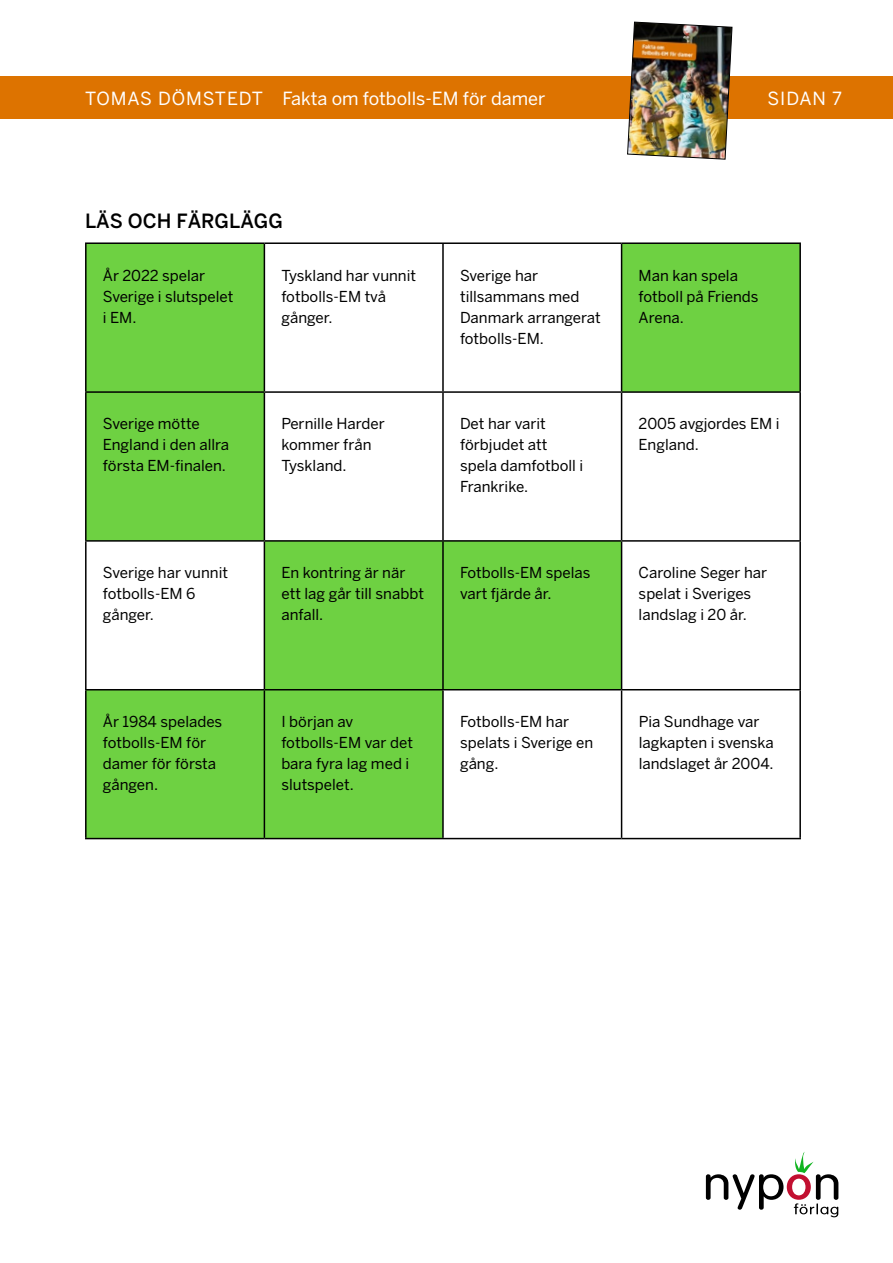
<style>
.page{position:relative;width:893px;height:1263px;background:#fff}
.page>*{position:absolute;margin:0;border:0;box-sizing:border-box;transform-origin:0 0}
.t1{font:500 19.5px "Benton Sans";color:#000}
.t2{font:18px "Benton Sans";color:#fff}
.t3{font:15px/21px "Benton Sans";color:#000}
</style>
<div class="page">
<svg style="left:706px;top:1152px;width:132px;height:65px"></svg>
<div style="left:0;top:77px;width:893px;height:42px;background:#dd7300"></div>
<img style="left:627px;top:21px;width:106px;height:139px">
<svg style="left:87px;top:244px;width:712px;height:594px"></svg>
<hr style="left:85px;top:242px;width:179px;height:2px;background:#000">
<hr style="left:85px;top:244px;width:2px;height:147px;background:#000">
<hr style="left:264px;top:242px;width:179px;height:2px;background:#000">
<hr style="left:264px;top:244px;width:1px;height:147px;background:#000">
<hr style="left:443px;top:242px;width:179px;height:2px;background:#000">
<hr style="left:442px;top:244px;width:2px;height:147px;background:#000">
<hr style="left:622px;top:242px;width:179px;height:2px;background:#000">
<hr style="left:621px;top:244px;width:1px;height:147px;background:#000">
<hr style="left:799px;top:244px;width:2px;height:147px;background:#000">
<hr style="left:85px;top:391px;width:179px;height:2px;background:#000">
<hr style="left:85px;top:393px;width:2px;height:147px;background:#000">
<hr style="left:264px;top:391px;width:179px;height:2px;background:#000">
<hr style="left:264px;top:393px;width:1px;height:147px;background:#000">
<hr style="left:443px;top:391px;width:179px;height:2px;background:#000">
<hr style="left:442px;top:393px;width:2px;height:147px;background:#000">
<hr style="left:622px;top:391px;width:179px;height:2px;background:#000">
<hr style="left:621px;top:393px;width:1px;height:147px;background:#000">
<hr style="left:799px;top:393px;width:2px;height:147px;background:#000">
<hr style="left:85px;top:540px;width:179px;height:2px;background:#000">
<hr style="left:85px;top:542px;width:2px;height:147px;background:#000">
<hr style="left:264px;top:540px;width:179px;height:2px;background:#000">
<hr style="left:264px;top:542px;width:1px;height:147px;background:#000">
<hr style="left:443px;top:540px;width:179px;height:2px;background:#000">
<hr style="left:442px;top:542px;width:2px;height:147px;background:#000">
<hr style="left:622px;top:540px;width:179px;height:2px;background:#000">
<hr style="left:621px;top:542px;width:1px;height:147px;background:#000">
<hr style="left:799px;top:542px;width:2px;height:147px;background:#000">
<hr style="left:85px;top:689px;width:179px;height:1px;background:#000">
<hr style="left:85px;top:690px;width:2px;height:148px;background:#000">
<hr style="left:264px;top:689px;width:179px;height:1px;background:#000">
<hr style="left:264px;top:690px;width:1px;height:148px;background:#000">
<hr style="left:443px;top:689px;width:179px;height:1px;background:#000">
<hr style="left:442px;top:690px;width:2px;height:148px;background:#000">
<hr style="left:622px;top:689px;width:179px;height:1px;background:#000">
<hr style="left:621px;top:690px;width:1px;height:148px;background:#000">
<hr style="left:799px;top:690px;width:2px;height:148px;background:#000">
<hr style="left:85px;top:838px;width:179px;height:1px;background:#000">
<hr style="left:264px;top:838px;width:179px;height:1px;background:#000">
<hr style="left:443px;top:838px;width:179px;height:1px;background:#000">
<hr style="left:622px;top:838px;width:179px;height:1px;background:#000">
<p class="t2" style="left:85px;top:88px;width:462px">TOMAS DÖMSTEDT Fakta om fotbolls-EM för damer</p>
<p class="t2" style="left:768px;top:88px;width:76px">SIDAN 7</p>
<h1 class="t1" style="left:85px;top:210px;width:199px">LÄS OCH FÄRGLÄGG</h1>
<p class="t3" style="left:103px;top:265px;width:132px">År 2022 spelar<br>Sverige i slutspelet i EM.</p>
<p class="t3" style="left:281px;top:265px;width:136px">Tyskland har vunnit fotbolls-EM två gånger.</p>
<p class="t3" style="left:460px;top:265px;width:142px">Sverige har tillsammans med<br>Danmark arrangerat fotbolls-EM.</p>
<p class="t3" style="left:639px;top:265px;width:121px">Man kan spela fotboll på Friends<br>Arena.</p>
<p class="t3" style="left:103px;top:414px;width:128px">Sverige mötte<br>England i den allra första EM-finalen.</p>
<p class="t3" style="left:281px;top:414px;width:105px">Pernille Harder kommer från<br>Tyskland.</p>
<p class="t3" style="left:460px;top:414px;width:125px">Det har varit förbjudet att spela damfotboll i<br>Frankrike.</p>
<p class="t3" style="left:639px;top:414px;width:143px">2005 avgjordes EM i<br>England.</p>
<p class="t3" style="left:103px;top:562px;width:127px">Sverige har vunnit fotbolls-EM 6 gånger.</p>
<p class="t3" style="left:281px;top:562px;width:144px">En kontring är när ett lag går till snabbt anfall.</p>
<p class="t3" style="left:460px;top:562px;width:132px">Fotbolls-EM spelas vart fjärde år.</p>
<p class="t3" style="left:639px;top:562px;width:130px">Caroline Seger har spelat i Sveriges landslag i 20 år.</p>
<p class="t3" style="left:103px;top:711px;width:121px">År 1984 spelades fotbolls-EM för damer för första gången.</p>
<p class="t3" style="left:281px;top:711px;width:133px">I början av fotbolls-EM var det bara fyra lag med i slutspelet.</p>
<p class="t3" style="left:460px;top:711px;width:135px">Fotbolls-EM har spelats i Sverige en gång.</p>
<p class="t3" style="left:639px;top:711px;width:137px">Pia Sundhage var lagkapten i svenska landslaget år 2004.</p>
</div>
